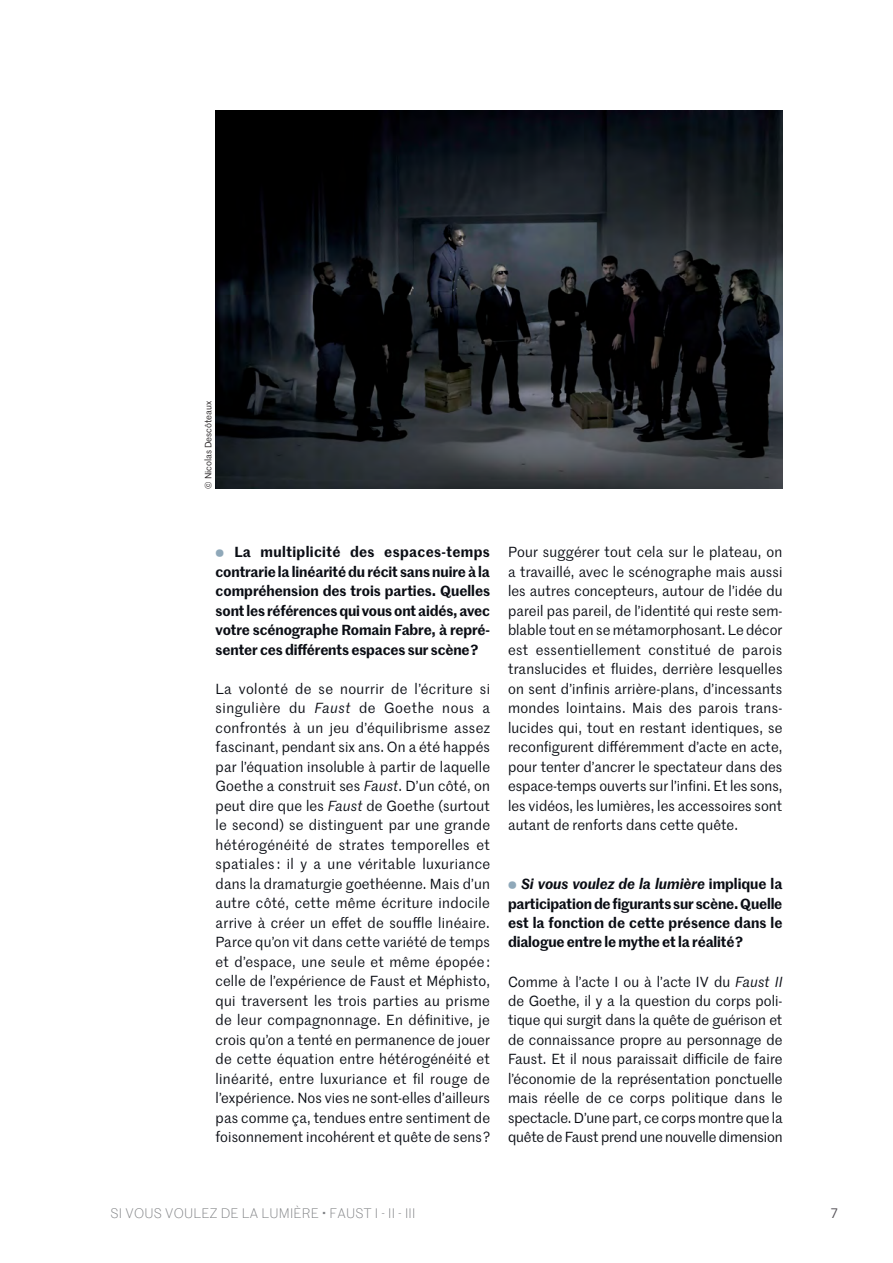
<style>
.page{position:relative;width:893px;height:1263px;background:#fff}
.page>*{position:absolute;margin:0;border:0;box-sizing:border-box;transform-origin:0 0}
.t1{font:14.25px/19.5px "Marr Sans";letter-spacing:.005em;color:#0b0e15;text-align:justify}
.t2{font:600 14.25px/19.5px "Marr Sans";letter-spacing:-.01em;color:#0b0e15;text-align:justify}
.t3{font:300 13.5px "Marr Sans";letter-spacing:.02em;color:#808285}
.t4{font:13.5px "Marr Sans";color:#565359}
.t5{font:9px "Marr Sans";color:#231f20}
.s1{font-family:"Bely Display";font-weight:400;font-size:10.8px;color:#8fa8b9}
.s2{font-style:italic}
</style>
<div class="page">
<img style="left:215px;top:111px;width:567px;height:378px">
<p class="t5" style="left:202px;top:489px;width:89px;rotate:-90deg">© Nicolas Descôteaux</p>
<p class="t2" style="left:216px;top:542px;width:276px"><span class="s1">s</span> La multiplicité des espaces-temps contrarie la linéarité du récit sans nuire à la compréhension des trois parties. Quelles sont les références qui vous ont aidés, avec votre scénographe Romain Fabre, à repré&shy;senter ces différents espaces sur scène ?</p>
<p class="t1" style="left:216px;top:678px;width:276px">La volonté de se nourrir de l’écriture si singulière du <span class="s2">Faust</span> de Goethe nous a confrontés à un jeu d’équilibrisme assez fascinant, pendant six ans. On a été happés par l’équation insoluble à partir de laquelle Goethe a construit ses <span class="s2">Faust</span>. D’un côté, on peut dire que les <span class="s2">Faust</span> de Goethe (surtout le second) se distinguent par une grande hétérogénéité de strates temporelles et spatiales : il y a une véritable luxuriance dans la dramaturgie goethéenne. Mais d’un autre côté, cette même écriture indocile arrive à créer un effet de souffle linéaire.<br>Parce qu’on vit dans cette variété de temps et d’espace, une seule et même épopée : celle de l’expérience de Faust et Méphisto, qui traversent les trois parties au prisme de leur compagnonnage. En définitive, je crois qu’on a tenté en permanence de jouer de cette équation entre hétérogénéité et linéarité, entre luxuriance et fil rouge de l’expérience. Nos vies ne sont-elles d’ailleurs pas comme ça, tendues entre sentiment de foisonnement incohérent et quête de sens ?</p>
<p class="t1" style="left:508px;top:542px;width:276px">Pour suggérer tout cela sur le plateau, on a travaillé, avec le scénographe mais aussi les autres concepteurs, autour de l’idée du pareil pas pareil, de l’identité qui reste sem&shy;blable tout en se métamorphosant. Le décor est essentiellement constitué de parois translucides et fluides, derrière lesquelles on sent d’infinis arrière-plans, d’incessants mondes lointains. Mais des parois trans&shy;lucides qui, tout en restant identiques, se reconfigurent différemment d’acte en acte, pour tenter d’ancrer le spectateur dans des espace-temps ouverts sur l’infini. Et les sons, les vidéos, les lumières, les accessoires sont autant de renforts dans cette quête.</p>
<p class="t2" style="left:508px;top:873px;width:276px"><span class="s1">s</span> <span class="s2">Si vous voulez de la lumière</span> implique la participation de figurants sur scène. Quelle est la fonction de cette présence dans le dialogue entre le mythe et la réalité ?</p>
<p class="t1" style="left:508px;top:971px;width:276px">Comme à l’acte I ou à l’acte IV du <span class="s2">Faust II </span>de Goethe, il y a la question du corps poli&shy;tique qui surgit dans la quête de guérison et de connaissance propre au personnage de Faust. Et il nous paraissait difficile de faire l’économie de la représentation ponctuelle mais réelle de ce corps politique dans le spectacle. D’une part, ce corps montre que la quête de Faust prend une nouvelle dimension</p>
<p class="t3" style="left:111px;top:1204px;width:306px">SI VOUS VOULEZ DE LA LUMIÈRE • FAUST I - II - III</p>
<p class="t4" style="left:831px;top:1204px;width:8px">7</p>
</div>
